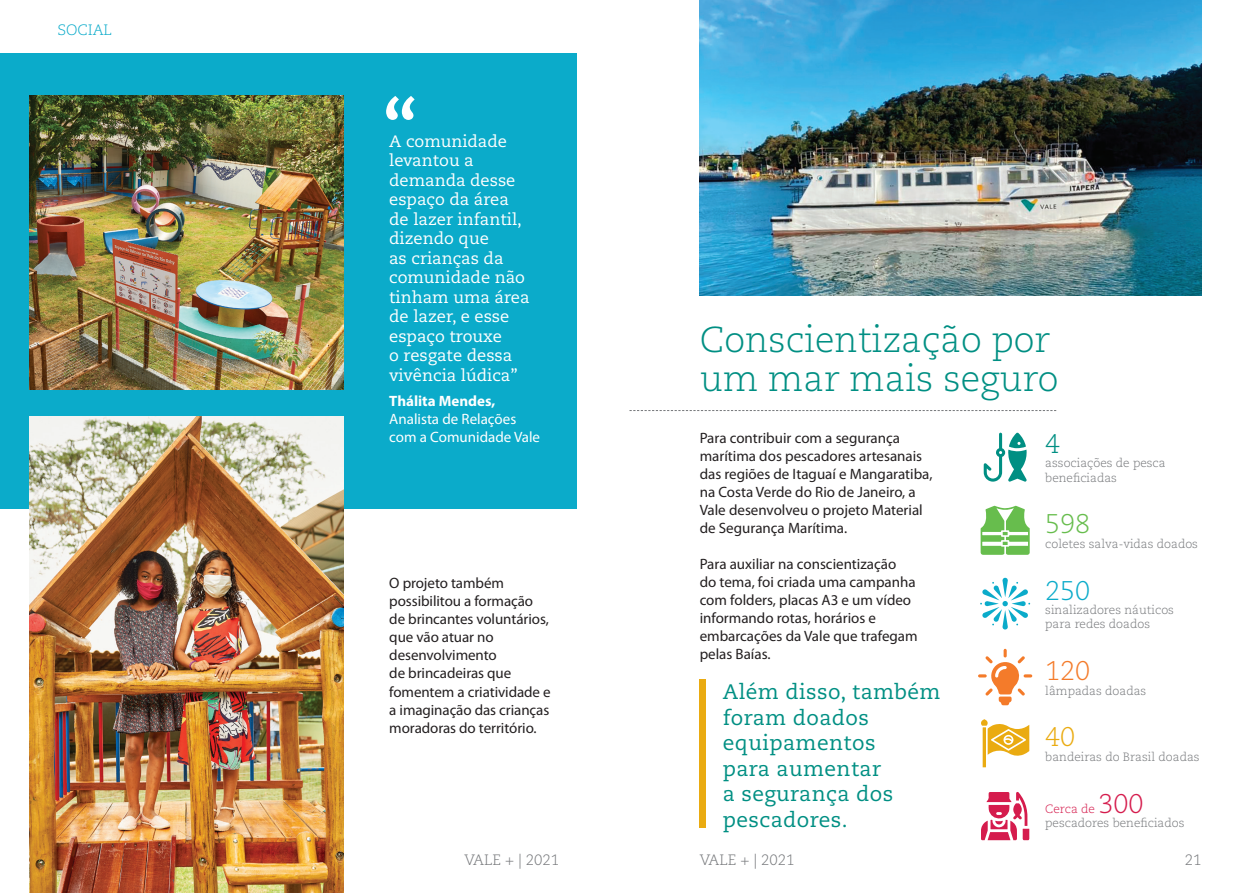
<style>
.page{position:relative;width:1259px;height:893px;background:#fff}
.page>*{position:absolute;margin:0;border:0;box-sizing:border-box;transform-origin:0 0}
.t1{font:300 36px/39px "Caecilia LT Std";color:#008f83}
.t2{font:300 27px "Caecilia LT Std";color:#67bd4d}
.t3{font:300 27px "Caecilia LT Std";color:#0babca}
.t4{font:300 27px "Caecilia LT Std";color:#f47b2a}
.t5{font:300 27px "Caecilia LT Std";color:#d51c4d}
.t6{font:300 27px "Caecilia LT Std";color:#eaab11}
.t7{font:300 27px "Caecilia LT Std";color:#008f83}
.t8{font:21px/25.5px "Caecilia LT Std";letter-spacing:.02em;color:#008f83}
.t9{font:16.5px/19.5px "Caecilia LT Std";color:#fff}
.t10{font:15px/18px "Myriad Pro";color:#231f20}
.t11{font:15px/18px "Myriad Pro";color:#fff}
.t12{font:300 15px "Caecilia LT Std";color:#76787b}
.t13{font:700 15px "Myriad Pro";color:#fff}
.t14{font:300 15px "Caecilia LT Std";color:#0babca}
.t15{font:300 12px/14.4px "Caecilia LT Std";color:#76787b}
.t16{font:300 12px "Caecilia LT Std";color:#d51c4d}
</style>
<div class="page">
<div style="left:0;top:53px;width:576px;height:455px;background:#0babca"></div>
<img style="left:30px;top:96px;width:313px;height:293px">
<svg style="left:386px;top:96px;width:28px;height:24px"></svg>
<img style="left:30px;top:417px;width:313px;height:476px">
<img style="left:699px;top:0;width:502px;height:296px">
<svg style="left:629px;top:410px;width:427px;height:1px"></svg>
<div style="left:699px;top:679px;width:6px;height:149px;background:#eaab11"></div>
<svg style="left:983px;top:432px;width:44px;height:50px"></svg>
<svg style="left:980px;top:506px;width:49px;height:49px"></svg>
<svg style="left:980px;top:578px;width:50px;height:52px"></svg>
<svg style="left:981px;top:792px;width:48px;height:48px"></svg>
<svg style="left:981px;top:719px;width:48px;height:48px"></svg>
<svg style="left:978px;top:649px;width:54px;height:56px"></svg>
<p class="t14" style="left:57px;top:21px;width:56px">SOCIAL</p>
<p class="t9" style="left:389px;top:131px;width:142px">A comunidade levantou a demanda desse espaço da área de lazer infantil, dizendo que<br>as crianças da comunidade não tinham uma área de lazer, e esse espaço trouxe<br>o resgate dessa vivência lúdica”</p>
<p class="t13" style="left:389px;top:391px;width:108px">Thálita Mendes,</p>
<p class="t11" style="left:389px;top:409px;width:152px">Analista de Relações com a Comunidade Vale</p>
<p class="t10" style="left:389px;top:574px;width:163px">O projeto também possibilitou a formação de brincantes voluntários, que vão atuar no desenvolvimento<br>de brincadeiras que fomentem a criatividade e a imaginação das crianças moradoras do território.</p>
<h1 class="t1" style="left:699px;top:321px;width:360px">Conscientização por um mar mais seguro</h1>
<p class="t10" style="left:699px;top:429px;width:234px">Para contribuir com a segurança marítima dos pescadores artesanais das regiões de Itaguaí e Mangaratiba, na Costa Verde do Rio de Janeiro, a Vale desenvolveu o projeto Material de Segurança Marítima.</p>
<p class="t10" style="left:699px;top:555px;width:219px">Para auxiliar na conscientização<br>do tema, foi criada uma campanha com folders, placas A3 e um vídeo informando rotas, horários e embarcações da Vale que trafegam pelas Baías.</p>
<h3 class="t8" style="left:722px;top:680px;width:219px">Além disso, também foram doados equipamentos<br>para aumentar<br>a segurança dos pescadores.</h3>
<h2 class="t7" style="left:1045px;top:428px;width:17px">4</h2>
<p class="t15" style="left:1045px;top:456px;width:122px">associações de pesca beneficiadas</p>
<h2 class="t2" style="left:1045px;top:509px;width:47px">598</h2>
<p class="t15" style="left:1045px;top:537px;width:154px">coletes salva-vidas doados</p>
<h2 class="t3" style="left:1045px;top:575px;width:47px">250</h2>
<p class="t15" style="left:1045px;top:603px;width:130px">sinalizadores náuticos para redes doados</p>
<h2 class="t4" style="left:1045px;top:656px;width:47px">120</h2>
<p class="t15" style="left:1045px;top:684px;width:103px">lâmpadas doadas</p>
<h2 class="t6" style="left:1045px;top:722px;width:32px">40</h2>
<p class="t15" style="left:1045px;top:750px;width:156px">bandeiras do Brasil doadas</p>
<p class="t16" style="left:1045px;top:802px;width:51px">Cerca de</p>
<h2 class="t5" style="left:1098px;top:788px;width:47px">300</h2>
<p class="t15" style="left:1045px;top:816px;width:141px">pescadores beneficiados</p>
<p class="t12" style="left:464px;top:851px;width:96px">VALE + | 2021</p>
<p class="t12" style="left:699px;top:851px;width:96px">VALE + | 2021</p>
<p class="t12" style="left:1185px;top:851px;width:18px">21</p>
</div>
